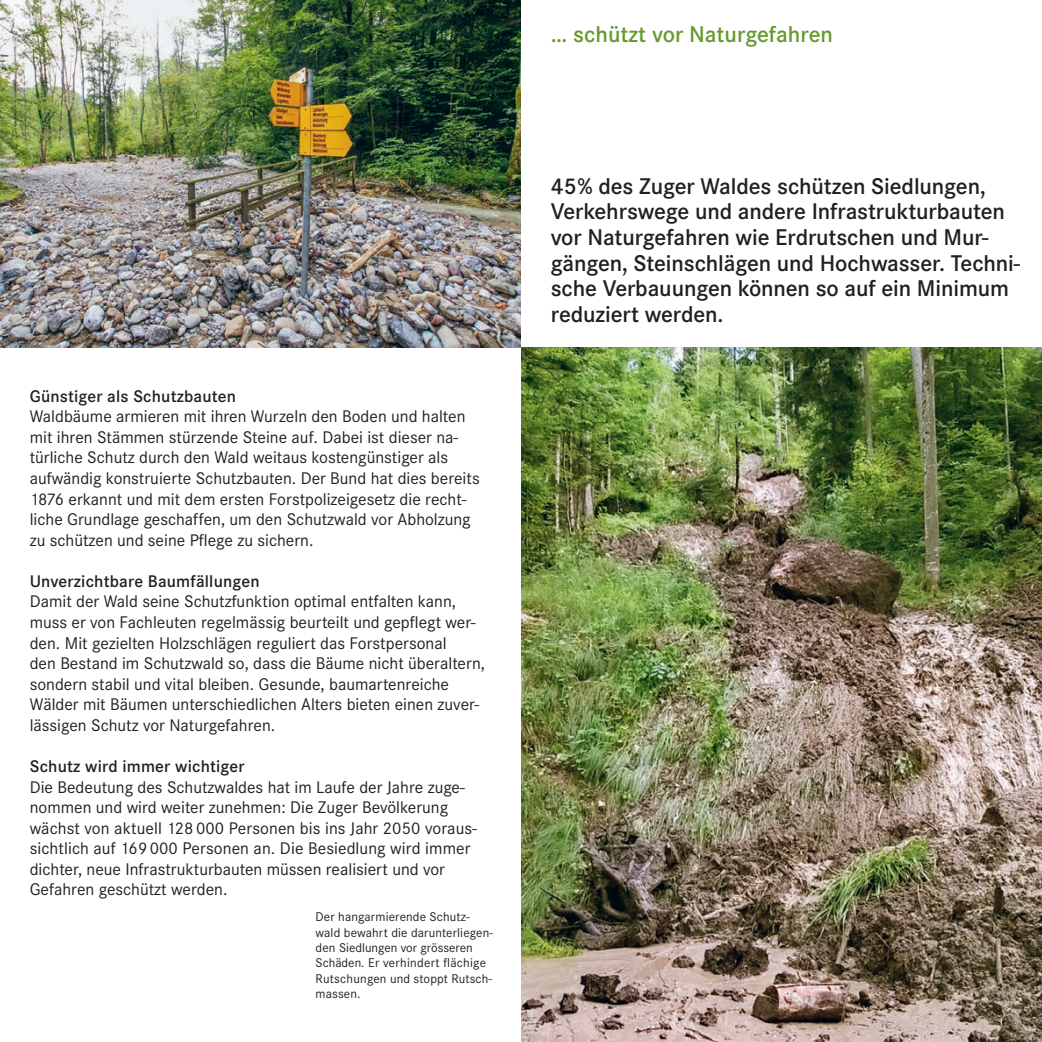
<style>
.page{position:relative;width:1042px;height:1042px;background:#fff}
.page>*{position:absolute;margin:0;border:0;box-sizing:border-box;transform-origin:0 0}
.t1{font:600 23.62px/25.6px "Corporate S";letter-spacing:-.005em;color:#231f20}
.t2{font:600 23.62px "Corporate S";color:#65992f}
.t3{font:17.5px/20.7px "Corporate S";color:#231f20}
.t4{font:600 17.5px "Corporate S";letter-spacing:.01em;color:#231f20}
.t5{font:13.12px/15.4px "Corporate S";letter-spacing:.01em;color:#231f20}
</style>
<div class="page">
<img style="left:0;top:0;width:521px;height:347px">
<img style="left:521px;top:347px;width:521px;height:695px">
<p class="t4" style="left:30px;top:386px;width:208px">Günstiger als Schutzbauten</p>
<p class="t3" style="left:30px;top:406px;width:451px">Waldbäume armieren mit ihren Wurzeln den Boden und halten mit ihren Stämmen stürzende Steine auf. Dabei ist dieser na&shy;türliche Schutz durch den Wald weitaus kostengünstiger als aufwändig konstruierte Schutzbauten. Der Bund hat dies bereits 1876 erkannt und mit dem ersten Forstpolizeigesetz die recht&shy;liche Grundlage geschaffen, um den Schutzwald vor Abholzung zu schützen und seine Pflege zu sichern.</p>
<p class="t4" style="left:30px;top:571px;width:231px">Unverzichtbare Baumfällungen</p>
<p class="t3" style="left:30px;top:591px;width:457px">Damit der Wald seine Schutzfunktion optimal entfalten kann, muss er von Fachleuten regelmässig beurteilt und gepflegt wer&shy;den. Mit gezielten Holzschlägen reguliert das Forstpersonal<br>den Bestand im Schutzwald so, dass die Bäume nicht überaltern, sondern stabil und vital bleiben. Gesunde, baumartenreiche Wälder mit Bäumen unterschiedlichen Alters bieten einen zuver&shy;lässigen Schutz vor Naturgefahren.</p>
<p class="t4" style="left:30px;top:756px;width:216px">Schutz wird immer wichtiger</p>
<p class="t3" style="left:30px;top:776px;width:449px">Die Bedeutung des Schutzwaldes hat im Laufe der Jahre zuge&shy;nommen und wird weiter zunehmen: Die Zuger Bevölkerung wächst von aktuell 128 000 Personen bis ins Jahr 2050 voraus&shy;sichtlich auf 169 000 Personen an. Die Besiedlung wird immer dichter, neue Infrastrukturbauten müssen realisiert und vor Gefahren geschützt werden.</p>
<p class="t5" style="left:315px;top:909px;width:179px">Der hangarmierende Schutz&shy;wald bewahrt die darunterliegen&shy;den Siedlungen vor grösseren<br>Schäden. Er verhindert flächige<br>Rutschungen und stoppt Rutsch&shy;massen.</p>
<h1 class="t2" style="left:551px;top:21px;width:284px">… schützt vor Naturgefahren</h1>
<p class="t1" style="left:551px;top:173px;width:471px">45% des Zuger Waldes schützen Siedlungen, Verkehrswege und andere Infrastrukturbauten vor Naturgefahren wie Erdrutschen und Mur&shy;gängen, Steinschlägen und Hochwasser. Techni&shy;sche Verbauungen können so auf ein Minimum reduziert werden.</p>
</div>
